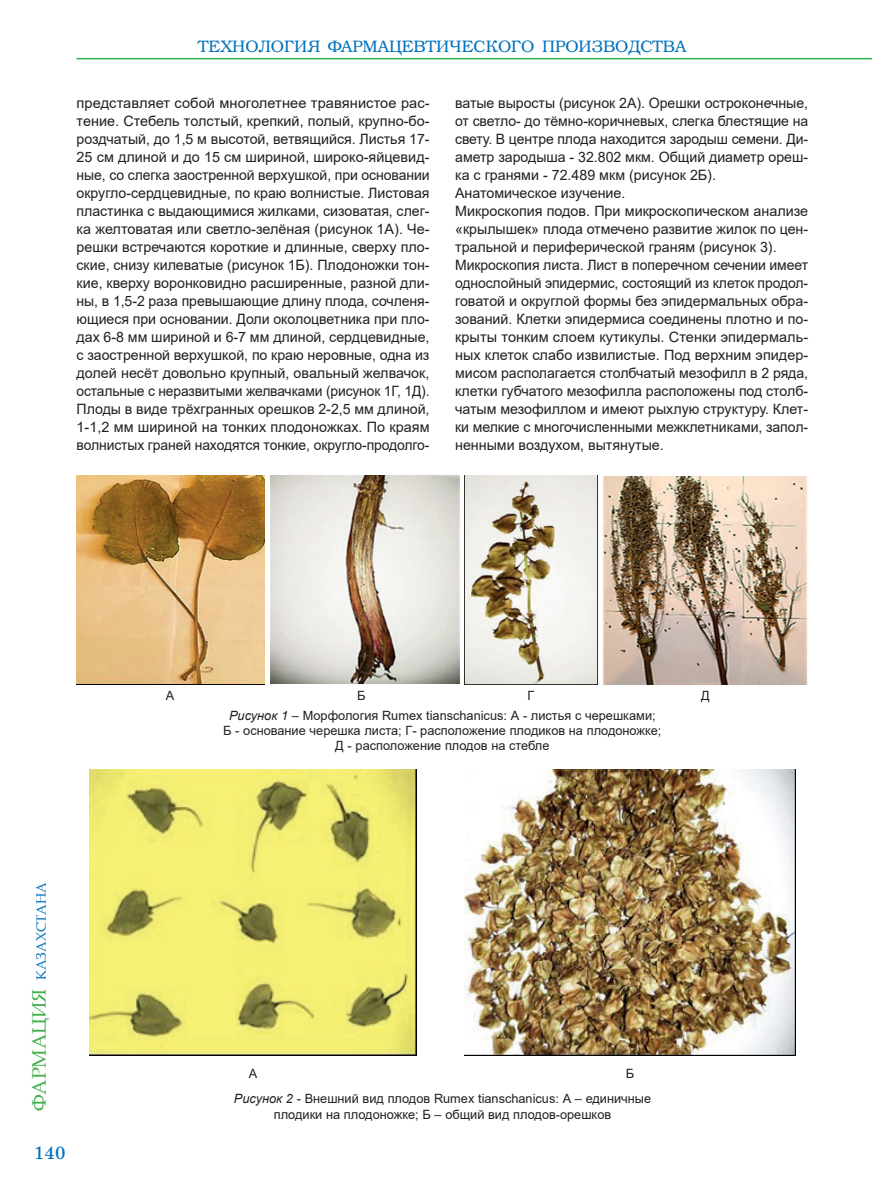
<style>
.page{position:relative;width:872px;height:1187px;background:#fff}
.page>*{position:absolute;margin:0;border:0;box-sizing:border-box;transform-origin:0 0}
.t1{font:18px "DS School";color:#0072bc}
.t2{font:16.5px "K Bookman";color:#0072bc}
.t3{font:14.25px/18px "Arial";color:#231f20;text-align:justify}
.t4{font:13.5px "Book Antiqua";color:#0072bc}
.t5{font:12.75px/15.3px "Arial";color:#231f20;text-align:center}
.s1{font-size:19.5px;color:#40ae49}
.s2{font-style:italic}
</style>
<div class="page">
<hr style="left:76px;top:58px;width:796px;height:1px;background:#23b24b">
<img style="left:76px;top:475px;width:189px;height:209px">
<img style="left:270px;top:475px;width:189px;height:209px">
<img style="left:464px;top:475px;width:133px;height:209px">
<img style="left:603px;top:476px;width:205px;height:208px">
<img style="left:90px;top:769px;width:326px;height:286px">
<img style="left:464px;top:769px;width:331px;height:286px">
<p class="t2" style="left:198px;top:36px;width:489px">ТЕХНОЛОГИЯ ФАРМАЦЕВТИЧЕСКОГО ПРОИЗВОДСТВА</p>
<p class="t3" style="left:77px;top:94px;width:354px">представляет собой многолетнее травянистое рас&shy;тение. Стебель толстый, крепкий, полый, крупно-бо&shy;роздчатый, до 1,5 м высотой, ветвящийся. Листья 17- 25 см длиной и до 15 см шириной, широко-яйцевид&shy;ные, со слегка заостренной верхушкой, при основании округло-сердцевидные, по краю волнистые. Листовая пластинка с выдающимися жилками, сизоватая, слег&shy;ка желтоватая или светло-зелёная (рисунок 1А). Че&shy;решки встречаются короткие и длинные, сверху пло&shy;ские, снизу килеватые (рисунок 1Б). Плодоножки тон&shy;кие, кверху воронковидно расширенные, разной дли&shy;ны, в 1,5-2 раза превышающие длину плода, сочленя&shy;ющиеся при основании. Доли околоцветника при пло&shy;дах 6-8 мм шириной и 6-7 мм длиной, сердцевидные, с заостренной верхушкой, по краю неровные, одна из долей несёт довольно крупный, овальный желвачок, остальные с неразвитыми желвачками (рисунок 1Г, 1Д).<br>Плоды в виде трёхгранных орешков 2-2,5 мм длиной, 1-1,2 мм шириной на тонких плодоножках. По краям волнистых граней находятся тонкие, округло-продолго-</p>
<p class="t3" style="left:455px;top:94px;width:354px;text-align:left">ватые выросты (рисунок 2А). Орешки остроконечные, от светло- до тёмно-коричневых, слегка блестящие на свету. В центре плода находится зародыш семени. Ди&shy;аметр зародыша - 32.802 мкм. Общий диаметр ореш&shy;ка с гранями - 72.489 мкм (рисунок 2Б).<br>Анатомическое изучение.<br>Микроскопия подов. При микроскопическом анализе «крылышек» плода отмечено развитие жилок по цен&shy;тральной и периферической граням (рисунок 3).<br>Микроскопия листа. Лист в поперечном сечении имеет однослойный эпидермис, состоящий из клеток продол&shy;говатой и округлой формы без эпидермальных обра&shy;зований. Клетки эпидермиса соединены плотно и по&shy;крыты тонким слоем кутикулы. Стенки эпидермаль&shy;ных клеток слабо извилистые. Под верхним эпидер&shy;мисом располагается столбчатый мезофилл в 2 ряда, клетки губчатого мезофилла расположены под столб&shy;чатым мезофиллом и имеют рыхлую структуру. Клет&shy;ки мелкие с многочисленными межклетниками, запол&shy;ненными воздухом, вытянутые.</p>
<p class="t4" style="left:32px;top:1111px;width:230px;rotate:-90deg"><span class="s1">ФАРМАЦИЯ</span> КАЗАХСТАНА</p>
<p class="t1" style="left:34px;top:1142px;width:33px">140</p>
<p class="t5" style="left:166px;top:687px;width:10px">А</p>
<p class="t5" style="left:527px;top:687px;width:8px">Г</p>
<p class="t5" style="left:701px;top:687px;width:10px">Д</p>
<p class="t5" style="left:223px;top:707px;width:440px"><span class="s2">Рисунок 1</span> – Морфология Rumex tianschanicus: А - листья с черешками;<br>Б - основание черешка листа; Г- расположение плодиков на плодоножке;<br>Д - расположение плодов на стебле</p>
<p class="t5" style="left:357px;top:687px;width:10px">Б</p>
<p class="t5" style="left:249px;top:1065px;width:10px">А</p>
<p class="t5" style="left:626px;top:1065px;width:10px">Б</p>
<p class="t5" style="left:234px;top:1091px;width:419px"><span class="s2">Рисунок 2</span> - Внешний вид плодов Rumex tianschanicus: А – единичные плодики на плодоножке; Б – общий вид плодов-орешков</p>
</div>
